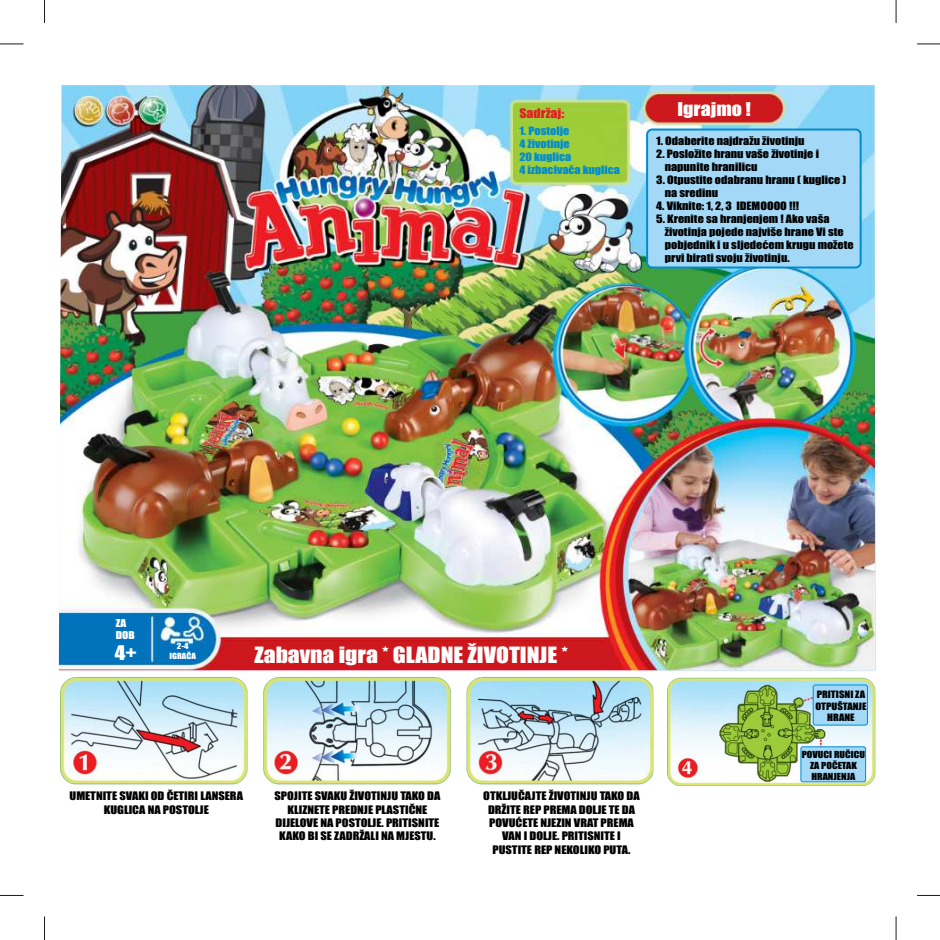
<style>
.page{position:relative;width:940px;height:940px;background:#fff}
.page>*{position:absolute;margin:0;border:0;box-sizing:border-box;transform-origin:0 0}
.t1{font:20.7px "Impact";color:#fff;scale:1.14 1}
.t2{font:18.7px "Impact";color:#fff;scale:1.14 1}
.t3{font:17.5px "Impact";color:#fff;scale:1.14 1}
.t4{font:12.2px "Impact";color:#e31f24;scale:1.14 1}
.t5{font:10.9px/13.3px "Impact";color:#000;text-align:center;scale:1.14 1}
.t6{font:10.7px/13px "Impact";color:#000;scale:1.14 1}
.t7{font:10.7px/13px "Impact";color:#008cd1;scale:1.14 1}
.t8{font:10.1px/12.3px "Impact";color:#fff;scale:1.14 1}
.t9{font:9.4px/11.4px "Impact";color:#000;text-align:center;scale:1.14 1}
.t10{font:9px/11px "Impact";color:#000;text-align:center;scale:1.14 1}
.t11{font:7.8px/9.6px "Impact";color:#fff;text-align:center;scale:1.14 1}
</style>
<div class="page">
<img style="left:59px;top:85px;width:816px;height:586px">
<div style="left:646px;top:128px;width:215px;height:140px;background:#a3d9f7;border:2px solid #008cd1;border-radius:5px"></div>
<img style="left:60px;top:671px;width:593px;height:114px">
<img style="left:668px;top:677px;width:207px;height:108px">
<div style="left:812px;top:684px;width:55px;height:41px;background:#a3d9f7;border:1px solid #008cd1;border-radius:2px"></div>
<div style="left:800px;top:746px;width:65px;height:36px;background:#a3d9f7;border:1px solid #008cd1;border-radius:2px"></div>
<svg style="left:0;top:895px;width:24px;height:1px"></svg>
<svg style="left:44px;top:916px;width:1px;height:23px"></svg>
<svg style="left:0;top:44px;width:24px;height:1px"></svg>
<svg style="left:44px;top:0;width:1px;height:23px"></svg>
<svg style="left:917px;top:44px;width:22px;height:1px"></svg>
<svg style="left:895px;top:0;width:1px;height:23px"></svg>
<svg style="left:917px;top:895px;width:22px;height:1px"></svg>
<svg style="left:895px;top:916px;width:1px;height:23px"></svg>
<p class="t4" style="left:519px;top:108px;width:41px">Sadržaj:</p>
<h3 class="t3" style="left:677px;top:102px;width:66px">Igrajmo !</h3>
<p class="t7" style="left:519px;top:124px;width:90px">1. Postolje<br>4 životinje<br>20 kuglica<br>4 izbacivača kuglica</p>
<p class="t6" style="left:656px;top:134px;width:132px">1. Odaberite najdražu životinju</p>
<p class="t6" style="left:664px;top:147px;width:137px;text-indent:-9px">2. Posložite hranu vaše životinje i napunite hranilicu</p>
<p class="t6" style="left:664px;top:173px;width:161px;text-indent:-9px">3. Otpustite odabranu hranu ( kuglice ) na sredinu</p>
<p class="t6" style="left:656px;top:199px;width:127px">4. Viknite: 1, 2, 3 IDEMOOOO !!!</p>
<p class="t6" style="left:664px;top:212px;width:167px;text-indent:-9px">5. Krenite sa hranjenjem ! Ako vaša životinja pojede najviše hrane Vi ste pobjednik i u sljedećem krugu možete prvi birati svoju životinju.</p>
<p class="t8" style="left:116px;top:617px;width:18px">ZA<br>DOB</p>
<h2 class="t2" style="left:115px;top:645px;width:21px">4+</h2>
<p class="t11" style="left:169px;top:641px;width:25px">2-4<br>IGRAČA</p>
<h1 class="t1" style="left:254px;top:646px;width:277px">Zabavna igra * GLADNE ŽIVOTINJE *</h1>
<p class="t9" style="left:815px;top:689px;width:46px">PRITISNI ZA<br>OTPUŠTANJE<br>HRANE</p>
<p class="t10" style="left:801px;top:749px;width:57px">POVUCI RUČICU<br>ZA POČETAK<br>HRANJENJA</p>
<p class="t5" style="left:70px;top:790px;width:153px">UMETNITE SVAKI OD ČETIRI LANSERA<br>KUGLICA NA POSTOLJE</p>
<p class="t5" style="left:274px;top:790px;width:147px">SPOJITE SVAKU ŽIVOTINJU TAKO DA<br>KLIZNETE PREDNJE PLASTIČNE<br>DIJELOVE NA POSTOLJE. PRITISNITE<br>KAKO BI SE ZADRŽALI NA MJESTU.</p>
<p class="t5" style="left:483px;top:790px;width:139px">OTKLJUČAJTE ŽIVOTINJU TAKO DA<br>DRŽITE REP PREMA DOLJE TE DA<br>POVUĆETE NJEZIN VRAT PREMA<br>VAN I DOLJE. PRITISNITE I<br>PUSTITE REP NEKOLIKO PUTA.</p>
</div>
